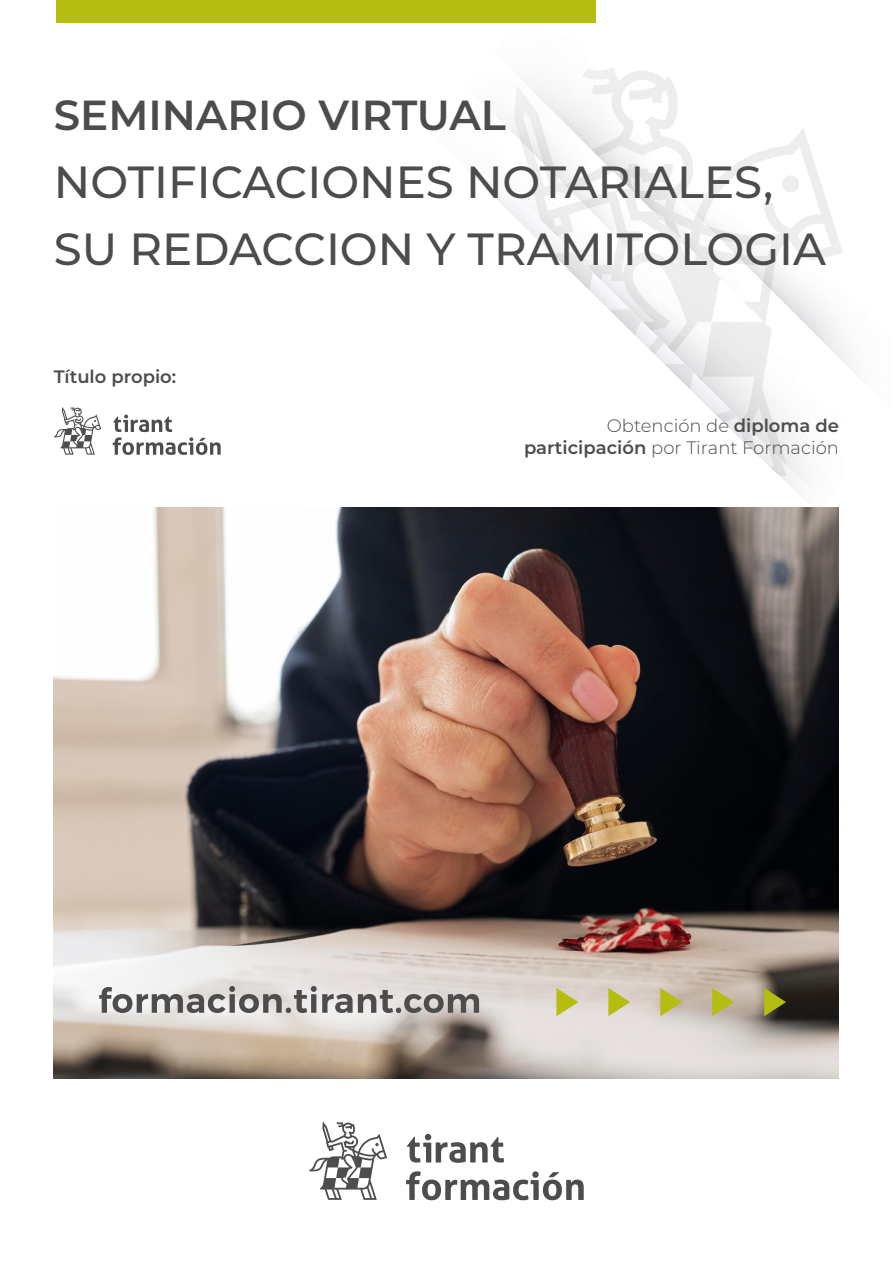
<style>
.page{position:relative;width:893px;height:1263px;background:#fff}
.page>*{position:absolute;margin:0;border:0;box-sizing:border-box;transform-origin:0 0}
.t1{font:500 45px/67.5px "Montserrat";color:#4d4c4c}
.t2{font:600 42px "Montserrat";color:#4d4c4c}
.t3{font:300 18px/21.6px "Montserrat";color:#4d4c4c;text-align:right}
.t4{font:600 18px "Montserrat";color:#4d4c4c}
.s1{font-weight:600}
</style>
<div class="page">
<img style="left:816px;top:352px;width:54px;height:38px">
<img style="left:816px;top:376px;width:41px;height:14px">
<img style="left:595px;top:0;width:1px;height:23px">
<svg style="left:486px;top:82px;width:330px;height:411px"></svg>
<img style="left:54px;top:507px;width:785px;height:571px">
<svg style="left:557px;top:988px;width:21px;height:28px"></svg>
<svg style="left:608px;top:988px;width:22px;height:28px"></svg>
<svg style="left:660px;top:988px;width:22px;height:28px"></svg>
<svg style="left:712px;top:988px;width:22px;height:28px"></svg>
<svg style="left:764px;top:988px;width:22px;height:28px"></svg>
<div style="left:56px;top:0;width:539px;height:23px;background:#b4bd10"></div>
<svg style="left:309px;top:1121px;width:78px;height:79px"></svg>
<svg style="left:406px;top:1171px;width:178px;height:29px"></svg>
<svg style="left:407px;top:1134px;width:97px;height:29px"></svg>
<svg style="left:53px;top:973px;width:504px;height:80px;background:#d2c8c0"></svg>
<svg style="left:99px;top:986px;width:380px;height:27px;background:#afadab"></svg>
<svg style="left:54px;top:407px;width:47px;height:48px"></svg>
<svg style="left:113px;top:415px;width:108px;height:40px"></svg>
<h2 class="t2" style="left:54px;top:86px;width:454px">SEMINARIO VIRTUAL</h2>
<h1 class="t1" style="left:54px;top:146px;width:774px">NOTIFICACIONES NOTARIALES,<br>SU REDACCION Y TRAMITOLOGIA</h1>
<p class="t4" style="left:54px;top:364px;width:124px">Título propio:</p>
<p class="t3" style="left:524px;top:414px;width:316px">Obtención de <span class="s1">diploma de participación</span> por Tirant Formación</p>
</div>
